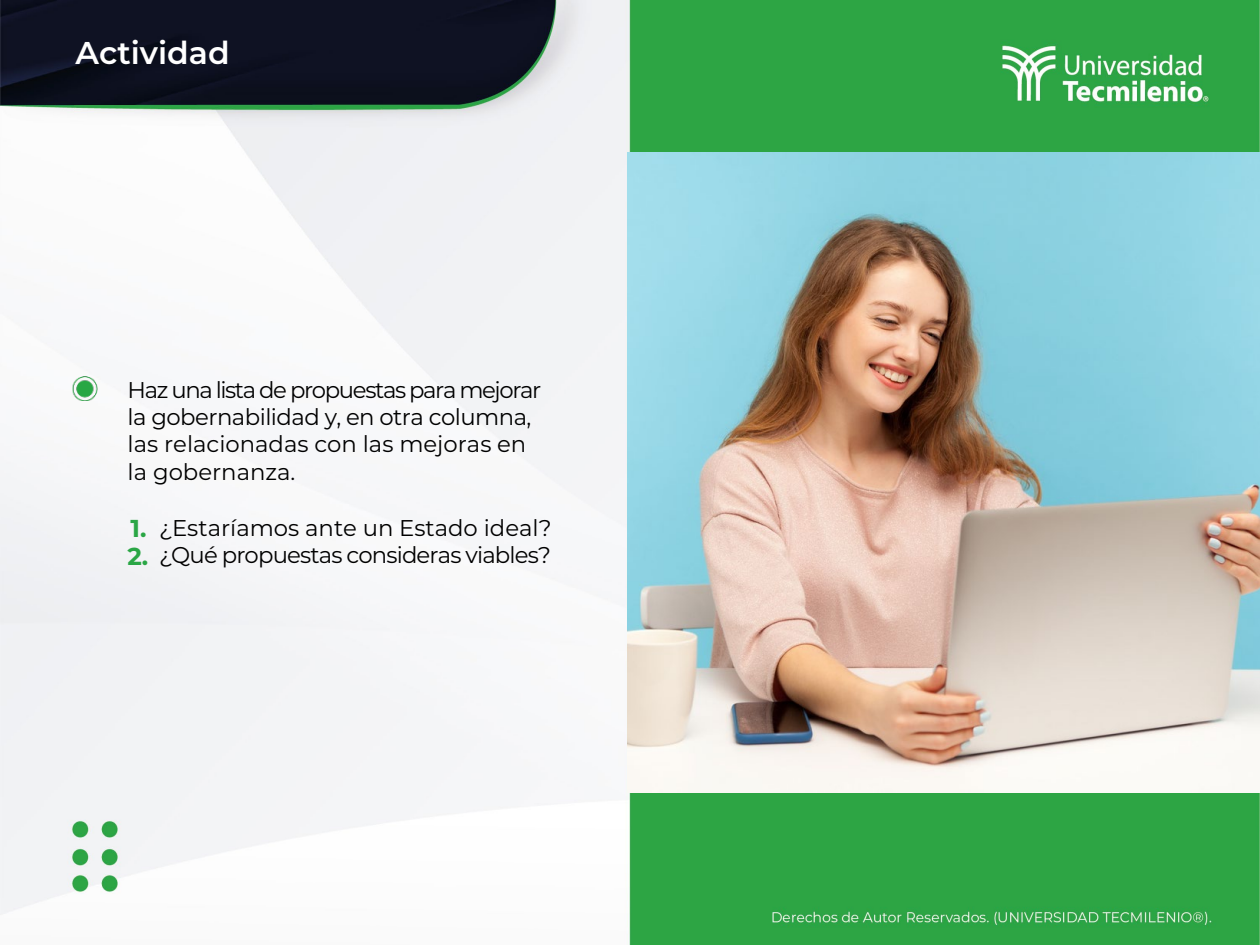
<style>
.page{position:relative;width:1260px;height:945px;background:#fff}
.page>*{position:absolute;margin:0;border:0;box-sizing:border-box;transform-origin:0 0}
.t1{font:600 31.5px "Montserrat";color:#fff}
.t2{font:700 24.5px "Montserrat";color:#2aa645}
.t3{font:22.75px/27.3px "Montserrat";letter-spacing:-.025em;color:#000}
.t4{font:22.75px "Montserrat";color:#000}
.s1{font-weight:700;font-size:24.5px;color:#2aa645}
</style>
<div class="page">
<img style="left:0;top:0;width:1260px;height:945px">
<img style="left:628px;top:152px;width:632px;height:641px">
<img style="left:32px;top:355px;width:80px;height:46px">
<h1 class="t1" style="left:76px;top:31px;width:156px">Actividad</h1>
<p class="t3" style="left:128px;top:375px;width:415px">Haz una lista de propuestas para mejorar la gobernabilidad y, en otra columna, las relacionadas con las mejoras en la gobernanza.</p>
<p class="t2" style="left:131px;top:511px;width:17px">1.</p>
<p class="t4" style="left:159px;top:512px;width:394px">¿Estaríamos ante un Estado ideal?</p>
<p class="t3" style="left:128px;top:540px;width:425px"><span class="s1">2.</span> ¿Qué propuestas consideras viables?</p>
</div>
